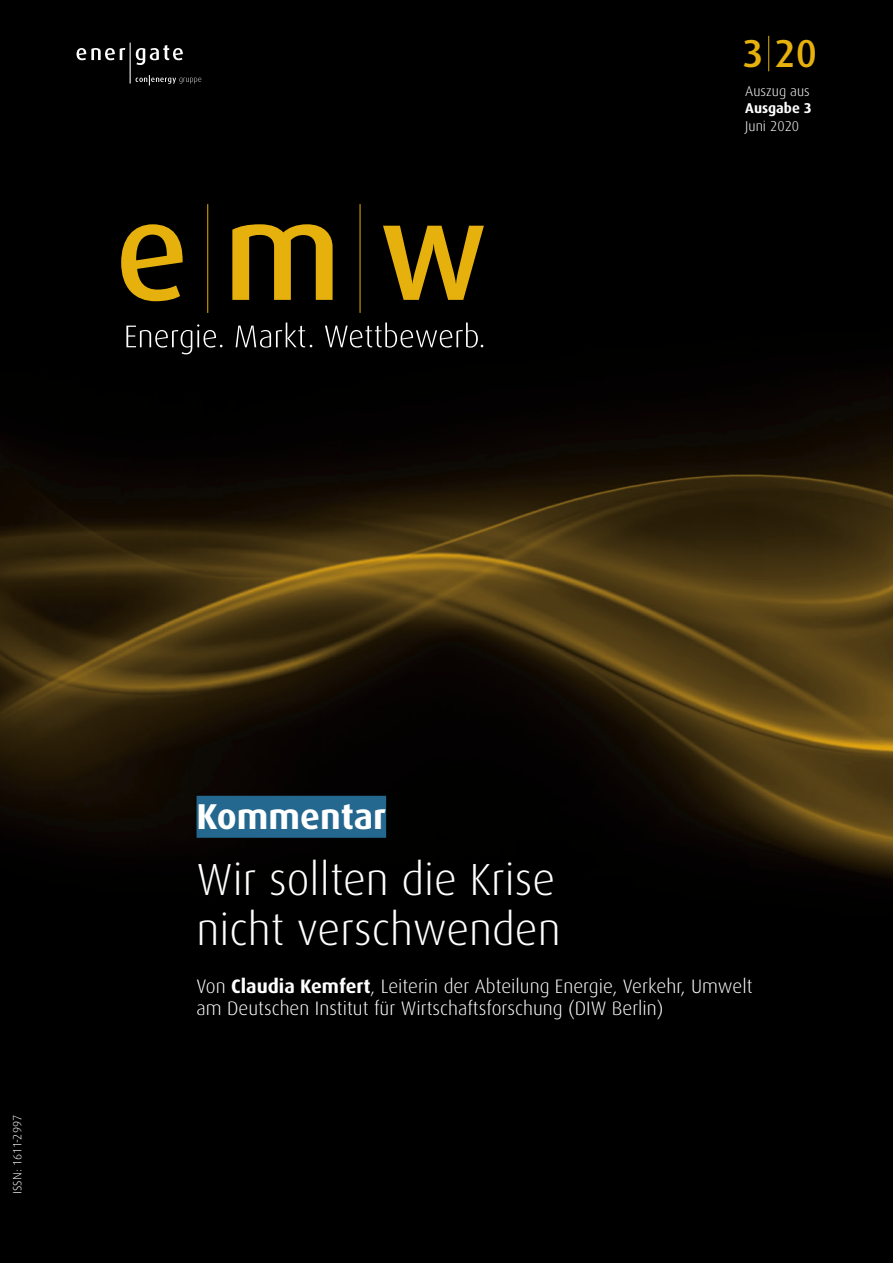
<style>
.page{position:relative;width:893px;height:1263px;background:#fff}
.page>*{position:absolute;margin:0;border:0;box-sizing:border-box;transform-origin:0 0}
.t1{font:300 45px/49.5px "Dax";color:#fff}
.t2{font:500 39px "Dax";color:#e6b00d}
.t3{font:700 36px "Dax";color:#fff}
.t4{font:300 19.5px/22.5px "Dax";color:#fff}
.t5{font:300 14.25px "Dax";color:#fff}
.t6{font:700 14.25px "Dax";color:#fff}
.t7{font:300 12px "Dax";color:#fff}
.s1{font-weight:700}
</style>
<div class="page">
<img style="left:0;top:0;width:893px;height:1263px">
<hr style="left:768px;top:36px;width:1px;height:35px;background:#e6b00d">
<svg style="left:121px;top:224px;width:62px;height:77px;background:#745906"></svg>
<svg style="left:232px;top:224px;width:101px;height:76px;background:#7c5f07"></svg>
<svg style="left:383px;top:226px;width:101px;height:74px;background:#6f5506"></svg>
<hr style="left:360px;top:204px;width:1px;height:109px;background:#e6b00d">
<hr style="left:207px;top:204px;width:1px;height:109px;background:#e6b00d">
<svg style="left:126px;top:324px;width:96px;height:30px;background:#252525"></svg>
<svg style="left:236px;top:323px;width:76px;height:25px;background:#2d2d2d"></svg>
<svg style="left:325px;top:323px;width:158px;height:25px;background:#2c2c2c"></svg>
<svg style="left:77px;top:48px;width:48px;height:12px"></svg>
<svg style="left:136px;top:45px;width:47px;height:20px"></svg>
<hr style="left:130px;top:43px;width:1px;height:41px;background:#fff">
<svg style="left:136px;top:75px;width:65px;height:10px"></svg>
<div style="left:197px;top:796px;width:189px;height:42px;background:#25688f"></div>
<h2 class="t2" style="left:742px;top:31px;width:76px">3 20</h2>
<p class="t5" style="left:745px;top:83px;width:66px">Auszug aus</p>
<p class="t6" style="left:745px;top:100px;width:68px">Ausgabe 3</p>
<p class="t5" style="left:745px;top:117px;width:55px">Juni 2020</p>
<p class="t7" style="left:10px;top:1194px;width:80px;rotate:-90deg">ISSN: 1611-2997</p>
<h3 class="t3" style="left:197px;top:795px;width:191px">Kommentar</h3>
<h1 class="t1" style="left:197px;top:855px;width:366px">Wir sollten die Krise nicht verschwenden</h1>
<p class="t4" style="left:197px;top:975px;width:557px">Von <span class="s1">Claudia Kemfert</span>, Leiterin der Abteilung Energie, Verkehr, Umwelt am Deutschen Institut für Wirtschaftsforschung (DIW Berlin)</p>
</div>
